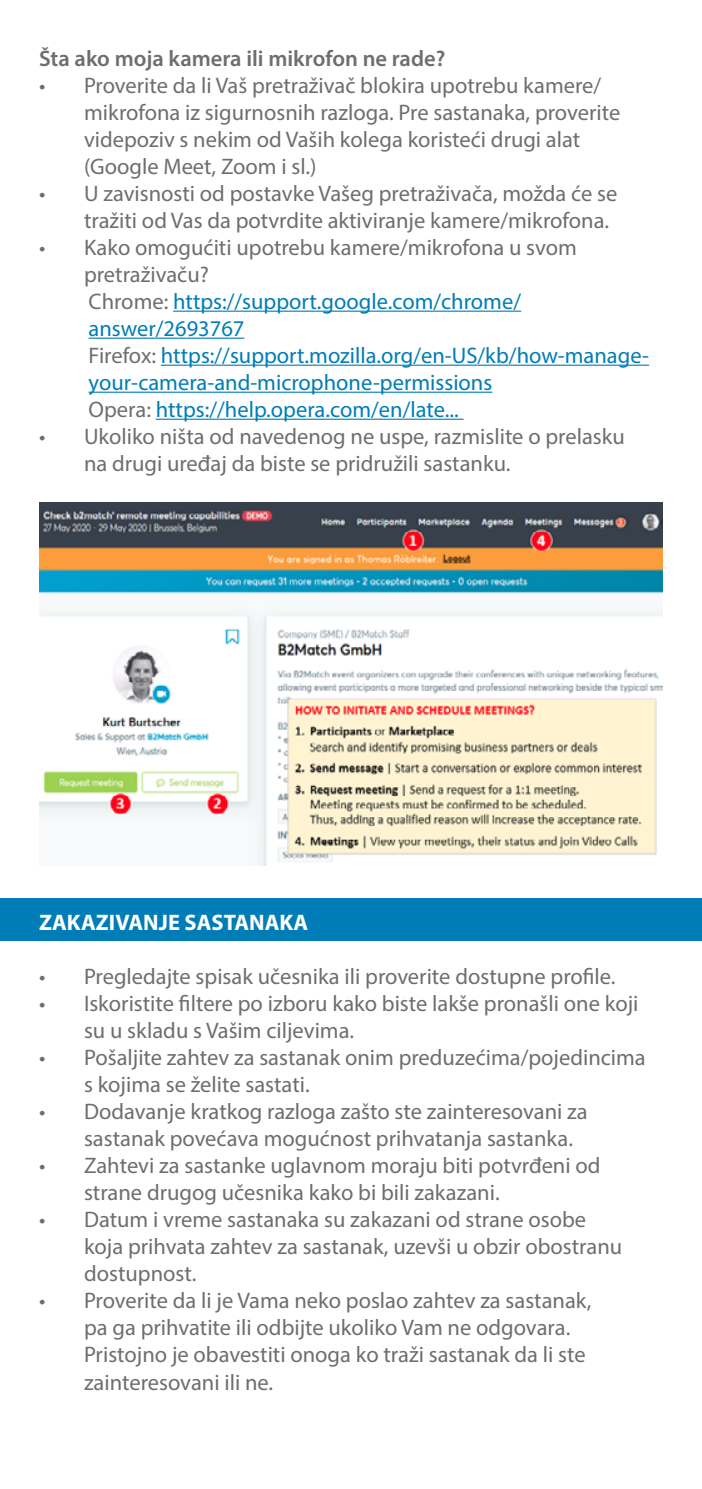
<style>
.page{position:relative;width:702px;height:1489px;background:#fff}
.page>*{position:absolute;margin:0;border:0;box-sizing:border-box;transform-origin:0 0}
.t1{font:22.5px/27px "Myriad Pro";color:#6d6e71}
.t2{font:22.5px/27px "Myriad Pro";color:#007db6}
.t3{font:600 22.5px "Myriad Pro";color:#6d6e71}
.t4{font:700 22.5px "Myriad Pro";color:#fff}
.s1{color:#6d6e71}
</style>
<div class="page">
<div style="left:0;top:898px;width:702px;height:42px;background:#007db6"></div>
<hr style="left:173px;top:310px;width:348px;height:2px;background:#007db6">
<hr style="left:89px;top:337px;width:155px;height:2px;background:#007db6">
<hr style="left:161px;top:364px;width:488px;height:2px;background:#007db6">
<hr style="left:89px;top:391px;width:403px;height:2px;background:#007db6">
<hr style="left:156px;top:418px;width:307px;height:2px;background:#007db6">
<img style="left:39px;top:502px;width:624px;height:363px">
<p class="t3" style="left:39px;top:44px;width:408px">Šta ako moja kamera ili mikrofon ne rade?</p>
<p class="t1" style="left:84px;top:71px;width:538px;text-indent:-45px">• Proverite da li Vaš pretraživač blokira upotrebu kamere/ mikrofona iz sigurnosnih razloga. Pre sastanaka, proverite videpoziv s nekim od Vaših kolega koristeći drugi alat (Google Meet, Zoom i sl.)</p>
<p class="t1" style="left:84px;top:179px;width:535px;text-indent:-45px">• U zavisnosti od postavke Vašeg pretraživača, možda će se tražiti od Vas da potvrdite aktiviranje kamere/mikrofona.</p>
<p class="t2" style="left:84px;top:233px;width:566px;text-indent:-45px"><span class="s1">• Kako omogućiti upotrebu kamere/mikrofona u svom pretraživaču?<br>Chrome:</span> https://support.google.com/chrome/ answer/2693767<br><span class="s1">Firefox:</span> https://support.mozilla.org/en-US/kb/how-manage&shy;your-camera-and-microphone-permissions<br><span class="s1">Opera:</span> https://help.opera.com/en/late...</p>
<p class="t1" style="left:84px;top:422px;width:542px;text-indent:-45px">• Ukoliko ništa od navedenog ne uspe, razmislite o prelasku na drugi uređaj da biste se pridružili sastanku.</p>
<p class="t4" style="left:39px;top:908px;width:271px">ZAKAZIVANJE SASTANAKA</p>
<p class="t1" style="left:39px;top:962px;width:578px">• Pregledajte spisak učesnika ili proverite dostupne profile.</p>
<p class="t1" style="left:84px;top:989px;width:556px;text-indent:-45px">• Iskoristite filtere po izboru kako biste lakše pronašli one koji su u skladu s Vašim ciljevima.</p>
<p class="t1" style="left:84px;top:1043px;width:563px;text-indent:-45px">• Pošaljite zahtev za sastanak onim preduzećima/pojedincima s kojima se želite sastati.</p>
<p class="t1" style="left:84px;top:1097px;width:505px;text-indent:-45px">• Dodavanje kratkog razloga zašto ste zainteresovani za sastanak povećava mogućnost prihvatanja sastanka.</p>
<p class="t1" style="left:84px;top:1151px;width:518px;text-indent:-45px">• Zahtevi za sastanke uglavnom moraju biti potvrđeni od strane drugog učesnika kako bi bili zakazani.</p>
<p class="t1" style="left:84px;top:1205px;width:539px;text-indent:-45px">• Datum i vreme sastanaka su zakazani od strane osobe koja prihvata zahtev za sastanak, uzevši u obzir obostranu dostupnost.</p>
<p class="t1" style="left:84px;top:1286px;width:509px;text-indent:-45px">• Proverite da li je Vama neko poslao zahtev za sastanak, pa ga prihvatite ili odbijte ukoliko Vam ne odgovara.<br>Pristojno je obavestiti onoga ko traži sastanak da li ste zainteresovani ili ne.</p>
</div>
